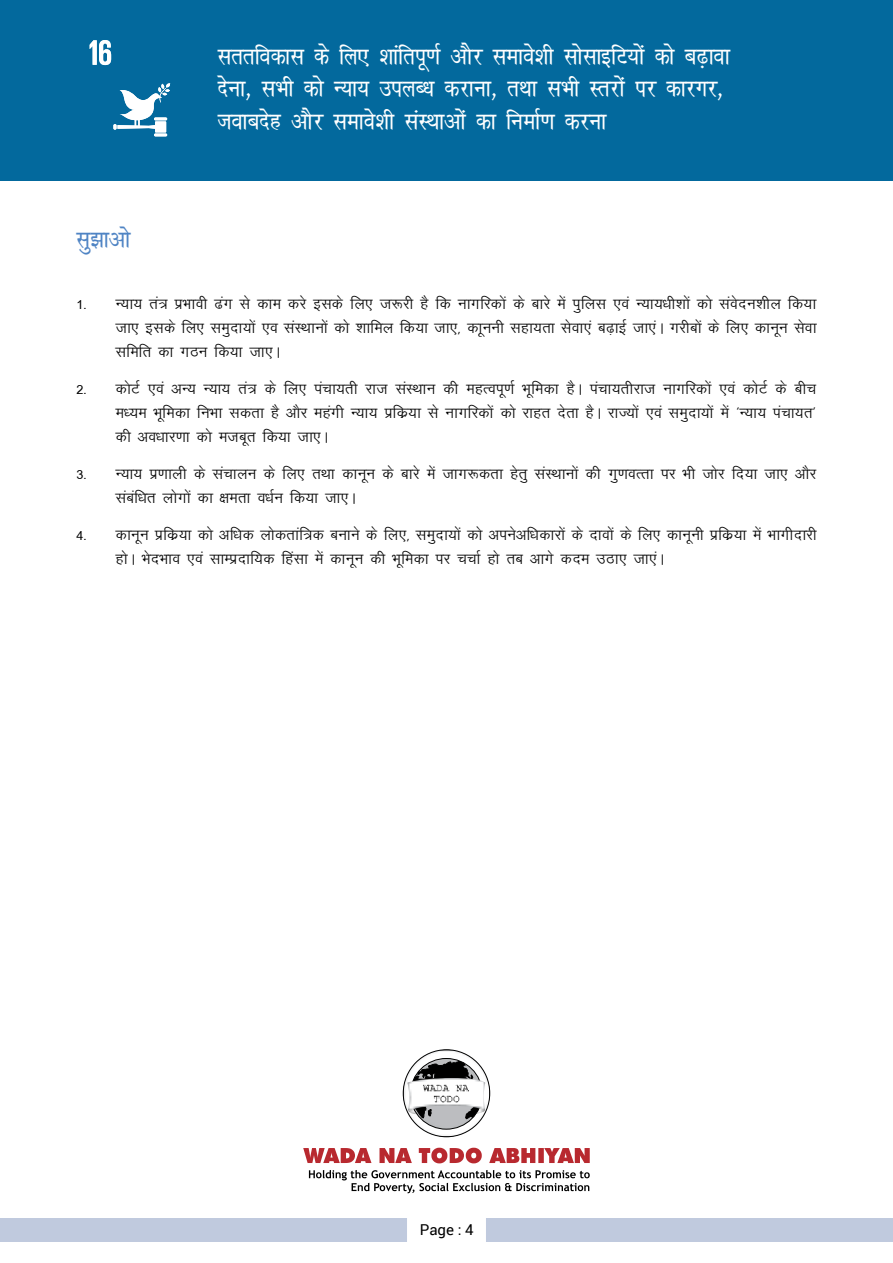
<style>
.page{position:relative;width:893px;height:1263px;background:#fff}
.page>*{position:absolute;margin:0;border:0;box-sizing:border-box;transform-origin:0 0}
.t1{font:700 28.5px/32.4px "Kruti Dev 020";color:#fff}
.t2{font:700 28.5px "Kruti Dev 020";color:#4f84c4}
.t3{font:18px/24px "Kruti Dev 010";color:#000;text-align:justify}
.t4{font:15px "Roboto";color:#000}
</style>
<div class="page">
<div style="left:0;top:0;width:893px;height:181px;background:#03699d"></div>
<div style="left:0;top:1218px;width:893px;height:24px;background:#c0cade"></div>
<div style="left:407px;top:1212px;width:79px;height:36px;background:#fff"></div>
<svg style="left:403px;top:1050px;width:87px;height:87px"></svg>
<img style="left:407px;top:1078px;width:78px;height:32px">
<img style="left:443px;top:1085px;width:26px;height:6px">
<img style="left:440px;top:1095px;width:19px;height:7px">
<svg style="left:303px;top:1148px;width:287px;height:15px"></svg>
<svg style="left:309px;top:1170px;width:281px;height:23px"></svg>
<svg style="left:90px;top:40px;width:81px;height:96px"></svg>
<div style="left:113px;top:36px;width:82px;height:46px;background:#03699d"></div>
<h1 class="t2" style="left:77px;top:224px;width:55px">lq&gt;kvks</h1>
<h1 class="t1" style="left:218px;top:40px;width:514px">lrrfodkl ds fy, 'kkafriw.kZ vkSj lekos'kh lkslkbfV;ksa dks c&lt;+kok nsuk] lHkh dks U;k; miyC/k djkuk] rFkk lHkh Lrjksa ij dkjxj] tokcnsg vkSj lekos'kh laLFkkvksa dk fuekZ.k djuk</h1>
<p class="t3" style="left:77px;top:292px;width:12px">1-</p>
<p class="t3" style="left:116px;top:292px;width:702px">U;k; ra= izHkkoh &lt;ax ls dke djs blds fy, t:jh gS fd ukxfjdksa ds ckjs esa iqfyl ,oa U;k;/kh”kksa dks laosnu”khy fd;k tk, blds fy, leqnk;ksa ,o laLFkkuksa dks “kkfey fd;k tk,] dkwuuh lgk;rk lsok,a c&lt;+kbZ tk,aA xjhcksa ds fy, dkuwu lsok lfefr dk xBu fd;k tk,A</p>
<p class="t3" style="left:77px;top:377px;width:12px">2-</p>
<p class="t3" style="left:116px;top:377px;width:702px">dksVZ ,oa vU; U;k; ra= ds fy, iapk;rh jkt laLFkku dh egRoiw.kZ Hkwfedk gSA iapk;rhjkt ukxfjdksa ,oa dksVZ ds chp e/;e Hkwfedk fuHkk ldrk gS vkSj egaxh U;k; izfdz;k ls ukxfjdksa dks jkgr nsrk gSA jkT;ksa ,oa leqnk;ksa esa ^U;k; iapk;r* dh vo/kkj.kk dks etcwr fd;k tk,A</p>
<p class="t3" style="left:77px;top:462px;width:12px">3-</p>
<p class="t3" style="left:116px;top:462px;width:702px">U;k; iz.kkyh ds lapkyu ds fy, rFkk dkuwu ds ckjs esa tkx:drk gsrq laLFkkuksa dh xq.koRrk ij Hkh tksj fn;k tk, vkSj lacaf/kr yksxksa dk {kerk o/kZu fd;k tk,A</p>
<p class="t3" style="left:77px;top:523px;width:12px">4-</p>
<p class="t3" style="left:116px;top:523px;width:703px">dkuwu izfdz;k dks vf/kd yksdrkaf=d cukus ds fy,] leqnk;ksa dks viusvf/kdkjksa ds nkoksa ds fy, dkuwuh izfdz;k esa Hkkxhnkjh gksA HksnHkko ,oa lkEiznkf;d fgalk esa dkuwu dh Hkwfedk ij ppkZ gks rc vkxs dne mBk, tk,aA</p>
<p class="t4" style="left:420px;top:1219px;width:55px">Page : 4</p>
</div>
